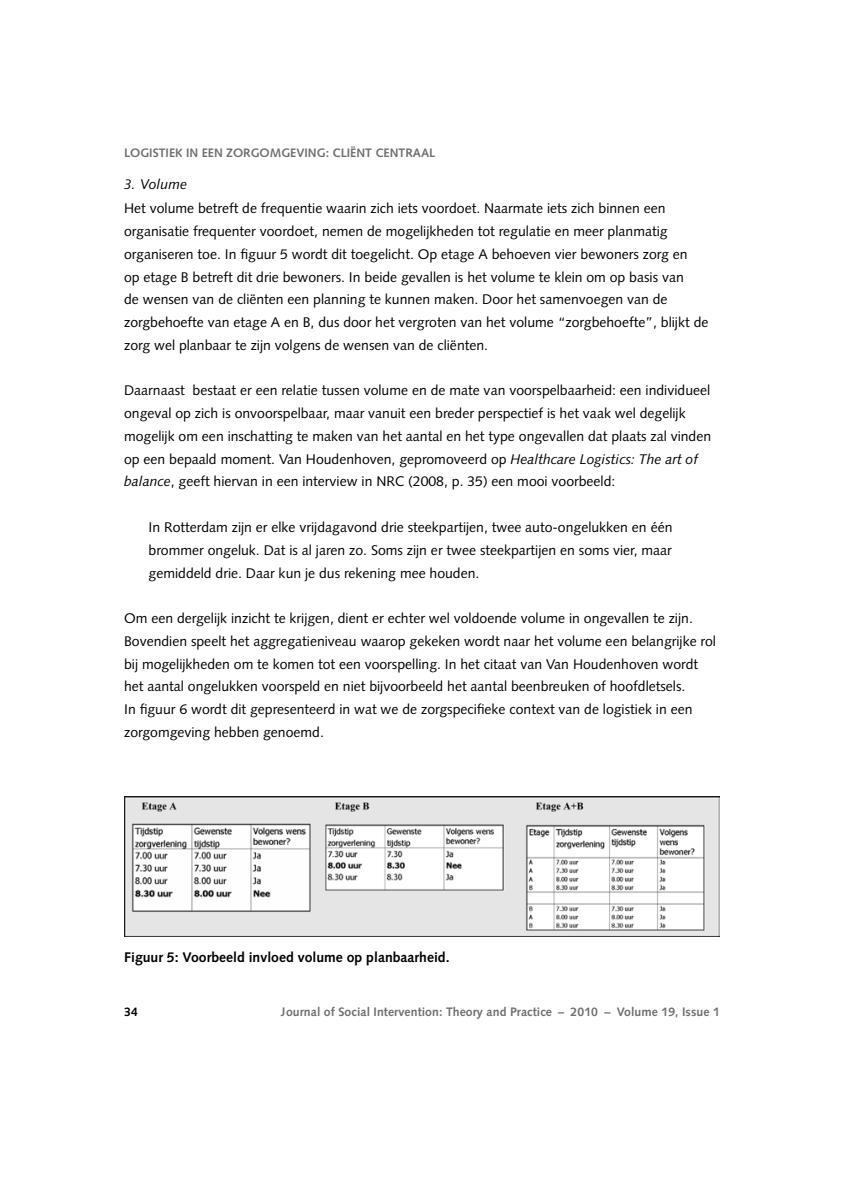
<style>
.page{position:relative;width:844px;height:1191px;background:#fff}
.page>*{position:absolute;margin:0;border:0;box-sizing:border-box;transform-origin:0 0}
.t1{font:14px/22.8px "Syntax";color:#000}
.t2{font:700 14px "Syntax";color:#000}
.t3{font:italic 14px "Syntax";letter-spacing:.005em;color:#000}
.t4{font:700 12.25px "Syntax";letter-spacing:.005em;color:#6d6f71}
.t5{font:700 12.25px "Syntax";color:#000}
.s1{font-style:italic}
</style>
<div class="page">
<img style="left:124px;top:796px;width:595px;height:140px">
<p class="t4" style="left:124px;top:146px;width:32px">Logistie</p>
<p class="t4" style="left:175px;top:146px;width:160px">k in een zorgomgeving: cli</p>
<p class="t4" style="left:350px;top:146px;width:22px">ëntce</p>
<p class="t4" style="left:389px;top:146px;width:32px">ntraal</p>
<p class="t3" style="left:124px;top:176px;width:65px">3. Volume</p>
<p class="t1" style="left:124px;top:197px;width:585px">Het volume betreft de frequentie waarin zich iets voordoet. Naarmate iets zich binnen een organisatie frequenter voordoet, nemen de mogelijkheden tot regulatie en meer planmatig organiseren toe. In figuur 5 wordt dit toegelicht. Op etage A behoeven vier bewoners zorg en<br>op etage B betreft dit drie bewoners. In beide gevallen is het volume te klein om op basis van<br>de wensen van de cliënten een planning te kunnen maken. Door het samenvoegen van de zorgbehoefte van etage A en B, dus door het vergroten van het volume “zorgbehoefte”, blijkt de zorg wel planbaar te zijn volgens de wensen van de cliënten.</p>
<p class="t1" style="left:124px;top:379px;width:588px">Daarnaast bestaat er een relatie tussen volume en de mate van voorspelbaarheid: een individueel ongeval op zich is onvoorspelbaar, maar vanuit een breder perspectief is het vaak wel degelijk mogelijk om een inschatting te maken van het aantal en het type ongevallen dat plaats zal vinden op een bepaald moment. Van Houdenhoven, gepromoveerd op <span class="s1">Healthcare Logistics: The art of balance</span>, geeft hiervan in een interview in NRC (2008, p. 35) een mooi voorbeeld:</p>
<p class="t1" style="left:149px;top:516px;width:525px;text-align:justify">In Rotterdam zijn er elke vrijdagavond drie steekpartijen, twee auto-ongelukken en één brommer ongeluk. Dat is al jaren zo. Soms zijn er twee steekpartijen en soms vier, maar gemiddeld drie. Daar kun je dus rekening mee houden.</p>
<p class="t1" style="left:124px;top:607px;width:593px">Om een dergelijk inzicht te krijgen, dient er echter wel voldoende volume in ongevallen te zijn.<br>Bovendien speelt het aggregatieniveau waarop gekeken wordt naar het volume een belangrijke rol bij mogelijkheden om te komen tot een voorspelling. In het citaat van Van Houdenhoven wordt het aantal ongelukken voorspeld en niet bijvoorbeeld het aantal beenbreuken of hoofdletsels.<br>In figuur 6 wordt dit gepresenteerd in wat we de zorgspecifieke context van de logistiek in een zorgomgeving hebben genoemd.</p>
<p class="t2" style="left:124px;top:949px;width:327px">Figuur 5: Voorbeeld invloed volume op planbaarheid.</p>
<p class="t5" style="left:124px;top:1004px;width:15px">34</p>
<p class="t4" style="left:281px;top:1004px;width:440px">Journal of Social Intervention: Theory and Practice – 2010 – Volume 19, Issue 1</p>
</div>
